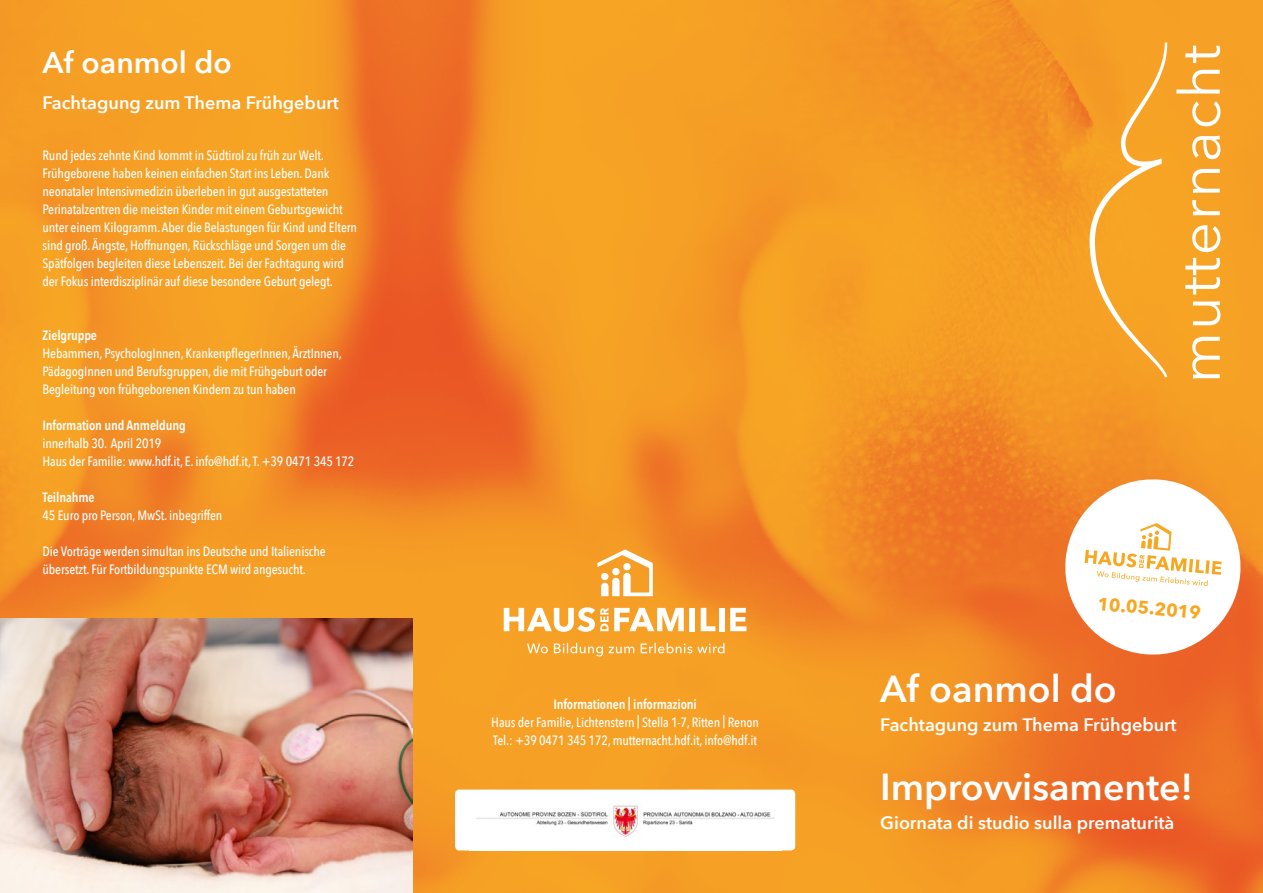
<style>
.page{position:relative;width:1263px;height:893px;background:#fff}
.page>*{position:absolute;margin:0;border:0;box-sizing:border-box;transform-origin:0 0}
.t1{font:600 37.5px "Avenir Next";color:#fff}
.t2{font:600 30px "Avenir Next";color:#fff}
.t3{font:600 18px "Avenir Next";color:#fff}
.t4{font:700 18px "Avenir Next";color:#f7a823}
.t5{font:500 13.5px/18px "Avenir Next Condensed";letter-spacing:-.01em;color:#fff}
.t6{font:600 13.5px "Avenir Next Condensed";letter-spacing:-.01em;color:#fff}
</style>
<div class="page">
<img style="left:412px;top:0;width:851px;height:893px">
<svg style="left:0;top:0;width:412px;height:619px;background:#f39225"></svg>
<img style="left:0;top:619px;width:412px;height:274px">
<div style="left:455px;top:790px;width:340px;height:60px;background:#fff;border-radius:4px"></div>
<img style="left:476px;top:805px;width:299px;height:32px">
<svg style="left:614px;top:608px;width:70px;height:23px"></svg>
<div style="left:689px;top:608px;width:6px;height:23px;background:#fff"></div>
<svg style="left:701px;top:608px;width:14px;height:23px"></svg>
<div style="left:719px;top:608px;width:5px;height:23px;background:#fff"></div>
<svg style="left:730px;top:608px;width:16px;height:23px"></svg>
<svg style="left:504px;top:607px;width:104px;height:25px"></svg>
<svg style="left:597px;top:549px;width:56px;height:47px"></svg>
<svg style="left:527px;top:643px;width:197px;height:13px;background:#f7b351"></svg>
<svg style="left:1192px;top:337px;width:28px;height:41px"></svg>
<svg style="left:1193px;top:301px;width:27px;height:24px"></svg>
<svg style="left:1185px;top:258px;width:35px;height:37px"></svg>
<svg style="left:1192px;top:225px;width:28px;height:27px"></svg>
<svg style="left:1192px;top:200px;width:28px;height:15px"></svg>
<svg style="left:1192px;top:169px;width:28px;height:24px"></svg>
<svg style="left:1192px;top:136px;width:28px;height:23px"></svg>
<svg style="left:1192px;top:101px;width:28px;height:25px"></svg>
<svg style="left:1176px;top:70px;width:44px;height:24px"></svg>
<svg style="left:1185px;top:46px;width:35px;height:17px"></svg>
<svg style="left:1089px;top:43px;width:78px;height:334px;background:#f6a733"></svg>
<svg style="left:1061px;top:475px;width:183px;height:183px"></svg>
<h2 class="t2" style="left:43px;top:36px;width:191px">Af oanmol do</h2>
<h3 class="t3" style="left:43px;top:87px;width:298px">Fachtagung zum Thema Frühgeburt</h3>
<p class="t5" style="left:43px;top:146px;width:316px">Rund jedes zehnte Kind kommt in Südtirol zu früh zur Welt.<br>Frühgeborene haben keinen einfachen Start ins Leben. Dank neonataler Intensivmedizin überleben in gut ausgestatteten Perinatalzentren die meisten Kinder mit einem Geburtsgewicht unter einem Kilogramm. Aber die Belastungen für Kind und Eltern sind groß. Ängste, Hoffnungen, Rückschläge und Sorgen um die Spätfolgen begleiten diese Lebenszeit. Bei der Fachtagung wird der Fokus interdisziplinär auf diese besondere Geburt gelegt.</p>
<p class="t6" style="left:43px;top:323px;width:56px">Zielgruppe</p>
<p class="t5" style="left:43px;top:344px;width:301px">Hebammen, PsychologInnen, KrankenpflegerInnen, ÄrztInnen,<br>PädagogInnen und Berufsgruppen, die mit Frühgeburt oder<br>Begleitung von frühgeborenen Kindern zu tun haben</p>
<p class="t6" style="left:43px;top:413px;width:145px">Information und Anmeldung</p>
<p class="t5" style="left:43px;top:434px;width:313px">innerhalb 30. April 2019<br>Haus der Familie: www.hdf.it, E. info@hdf.it, T. +39 0471 345 172</p>
<p class="t6" style="left:43px;top:485px;width:54px">Teilnahme</p>
<p class="t5" style="left:43px;top:506px;width:181px">45 Euro pro Person, MwSt. inbegriffen</p>
<p class="t5" style="left:43px;top:542px;width:285px">Die Vorträge werden simultan ins Deutsche und Italienische übersetzt. Für Fortbildungspunkte ECM wird angesucht.</p>
<p class="t6" style="left:553px;top:692px;width:145px">Informationen | informazioni</p>
<p class="t5" style="left:491px;top:713px;width:269px">Haus der Familie, Lichtenstern | Stella 1-7, Ritten | Renon<br>Tel.: +39 0471 345 172, mutternacht.hdf.it, info@hdf.it</p>
<h3 class="t4" style="left:1099px;top:588px;width:105px;rotate:5deg">10.05.2019</h3>
<h1 class="t1" style="left:880px;top:657px;width:238px">Af oanmol do</h1>
<h3 class="t3" style="left:880px;top:709px;width:298px">Fachtagung zum Thema Frühgeburt</h3>
<h1 class="t1" style="left:880px;top:755px;width:315px">Improvvisamente!</h1>
<h3 class="t3" style="left:880px;top:807px;width:296px">Giornata di studio sulla prematurità</h3>
</div>
